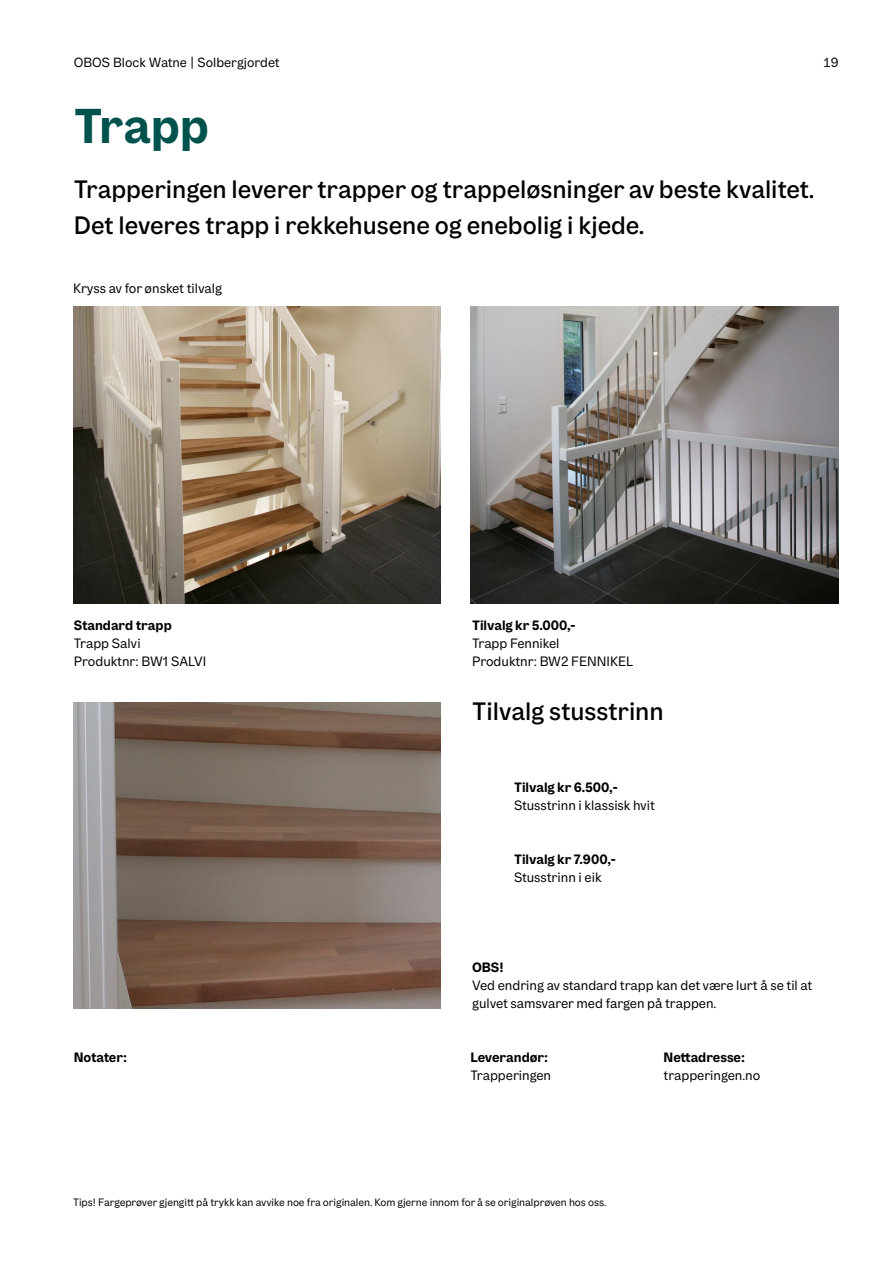
<style>
.page{position:relative;width:893px;height:1263px;background:#fff}
.page>*{position:absolute;margin:0;border:0;box-sizing:border-box;transform-origin:0 0}
.t1{font:700 49.5px "OBOS Text";letter-spacing:-.005em;color:#00524d}
.t2{font:500 25.5px/36px "OBOS Text";color:#000}
.t3{font:13.65px/18px "OBOS Text";color:#000}
.t4{font:700 13.65px "OBOS Text";color:#000}
.t5{font:13.5px "OBOS Text";color:#000}
.t6{font:10.8px "OBOS Text";color:#000}
</style>
<div class="page">
<img style="left:470px;top:306px;width:368px;height:297px">
<img style="left:73px;top:306px;width:368px;height:297px">
<img style="left:74px;top:702px;width:367px;height:306px">
<p class="t5" style="left:74px;top:54px;width:207px">OBOS Block Watne | Solbergjordet</p>
<p class="t5" style="left:823px;top:54px;width:18px">19</p>
<h1 class="t1" style="left:74px;top:94px;width:137px">Trapp</h1>
<h2 class="t2" style="left:74px;top:171px;width:742px">Trapperingen leverer trapper og trappeløsninger av beste kvalitet.<br>Det leveres trapp i rekkehusene og enebolig i kjede.</h2>
<p class="t3" style="left:73px;top:280px;width:150px">Kryss av for ønsket tilvalg</p>
<p class="t4" style="left:74px;top:616px;width:99px">Standard trapp</p>
<p class="t3" style="left:74px;top:634px;width:134px">Trapp Salvi<br>Produktnr: BW1 SALVI</p>
<p class="t4" style="left:74px;top:1049px;width:55px">Notater:</p>
<p class="t4" style="left:472px;top:616px;width:105px">Tilvalg kr 5.000,-</p>
<p class="t3" style="left:472px;top:634px;width:163px">Trapp Fennikel<br>Produktnr: BW2 FENNIKEL</p>
<h2 class="t2" style="left:472px;top:693px;width:193px">Tilvalg stusstrinn</h2>
<p class="t4" style="left:514px;top:778px;width:105px">Tilvalg kr 6.500,-</p>
<p class="t3" style="left:514px;top:796px;width:142px">Stusstrinn i klassisk hvit</p>
<p class="t4" style="left:514px;top:850px;width:103px">Tilvalg kr 7.900,-</p>
<p class="t3" style="left:514px;top:868px;width:89px">Stusstrinn i eik</p>
<p class="t4" style="left:472px;top:958px;width:33px">OBS!</p>
<p class="t3" style="left:472px;top:976px;width:342px">Ved endring av standard trapp kan det være lurt å se til at gulvet samsvarer med fargen på trappen.</p>
<p class="t4" style="left:470px;top:1049px;width:79px">Leverandør:</p>
<p class="t3" style="left:470px;top:1066px;width:82px">Trapperingen</p>
<p class="t4" style="left:663px;top:1049px;width:83px">Nettadresse:</p>
<p class="t3" style="left:663px;top:1066px;width:98px">trapperingen.no</p>
<p class="t6" style="left:73px;top:1195px;width:535px">Tips! Fargeprøver gjengitt på trykk kan avvike noe fra originalen. Kom gjerne innom for å se originalprøven hos oss.</p>
</div>
